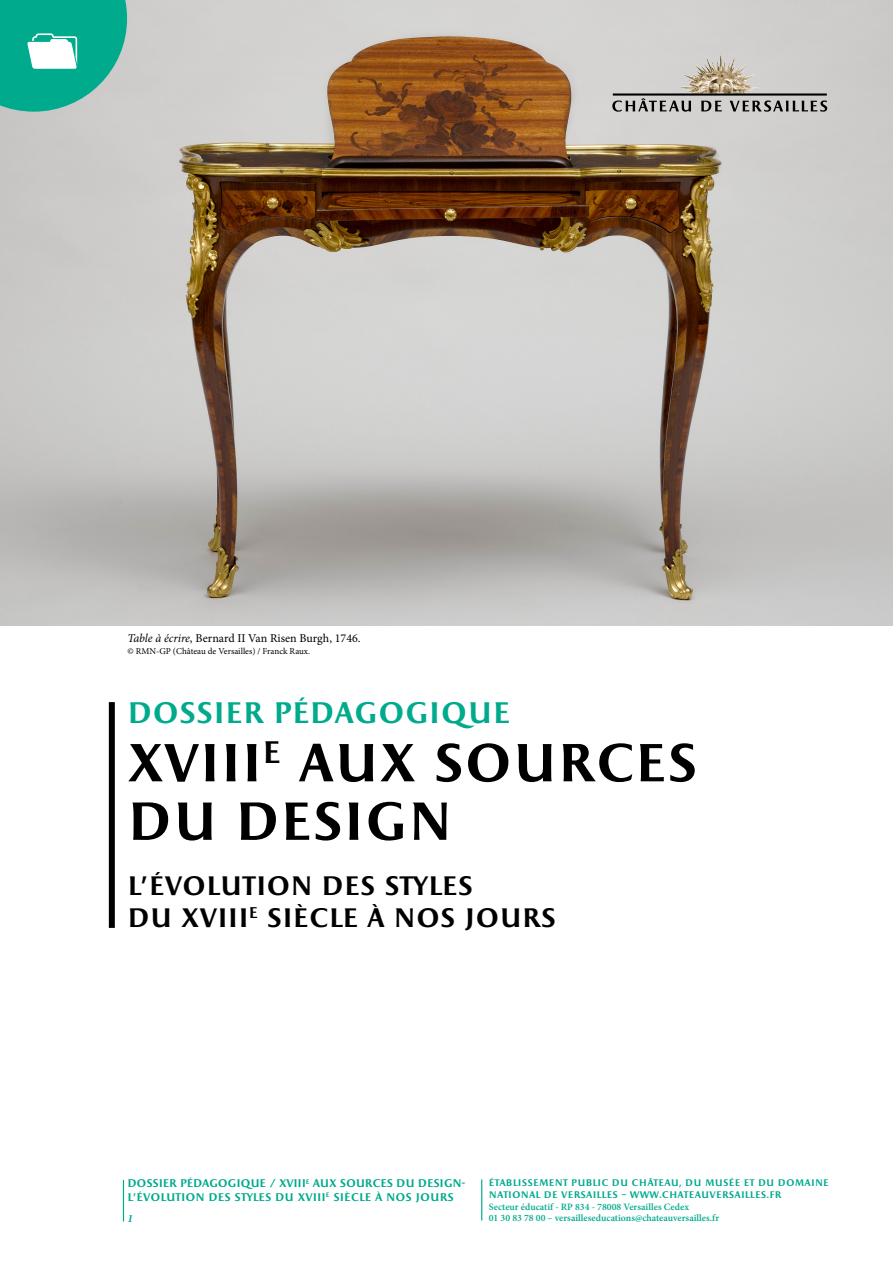
<style>
.page{position:relative;width:893px;height:1263px;background:#fff}
.page>*{position:absolute;margin:0;border:0;box-sizing:border-box;transform-origin:0 0}
.t1{font:700 54px/58.5px "Apollon";color:#000}
.t2{font:700 30px "Apollon";color:#00aa8d}
.t3{font:700 27px/32.4px "Apollon";color:#000}
.t4{font:12px "Minion Pro";color:#000}
.t5{font:700 11.25px/13.5px "Apollon";letter-spacing:-.025em;color:#00aa8d}
.t6{font:italic 700 11.25px "Minion Pro";color:#00aa8d}
.t7{font:600 9.75px/11.7px "Minion Pro";color:#00aa8d}
.t8{font:700 9.6px/11.7px "Apollon";letter-spacing:.015em;color:#00aa8d}
.t9{font:9px "Minion Pro";color:#000}
.s1{font-style:italic}
</style>
<div class="page">
<hr style="left:481px;top:1179px;width:1px;height:41px;background:#00aa8d">
<hr style="left:123px;top:1180px;width:1px;height:41px;background:#00aa8d">
<img style="left:0;top:0;width:893px;height:625px">
<svg style="left:0;top:0;width:127px;height:112px;background:#34b6a0"></svg>
<div style="left:109px;top:702px;width:6px;height:226px;background:#000"></div>
<svg style="left:612px;top:93px;width:215px;height:19px;background:#91918f"></svg>
<p class="t4" style="left:128px;top:630px;width:235px"><span class="s1">Table à écrire</span>, Bernard II Van Risen Burgh, 1746.</p>
<p class="t9" style="left:128px;top:645px;width:184px">© RMN-GP (Château de Versailles) / Franck Raux.</p>
<h2 class="t2" style="left:127px;top:696px;width:385px">DOSSIER PÉDAGOGIQUE</h2>
<h1 class="t1" style="left:127px;top:738px;width:572px">XVIII<sup>E</sup> AUX SOURCES<br>DU DESIGN</h1>
<h3 class="t3" style="left:127px;top:871px;width:430px">L’ÉVOLUTION DES STYLES<br>DU XVIII<sup>E</sup> SIÈCLE À NOS JOURS</h3>
<p class="t5" style="left:128px;top:1177px;width:340px">DOSSIER PÉDAGOGIQUE / XVIII<sup>E</sup> AUX SOURCES DU DESIGN-<br>L’ÉVOLUTION DES STYLES DU XVIII<sup>E</sup> SIÈCLE À NOS JOURS</p>
<p class="t6" style="left:128px;top:1210px;width:7px">1</p>
<p class="t8" style="left:489px;top:1178px;width:342px">ÉTABLISSEMENT PUBLIC DU CHÂTEAU, DU MUSÉE ET DU DOMAINE<br>NATIONAL DE VERSAILLES – WWW.CHATEAUVERSAILLES.FR</p>
<p class="t7" style="left:489px;top:1200px;width:232px">Secteur éducatif - RP 834 - 78008 Versailles Cedex<br>01 30 83 78 00 – versailleseducations@chateauversailles.fr</p>
</div>
